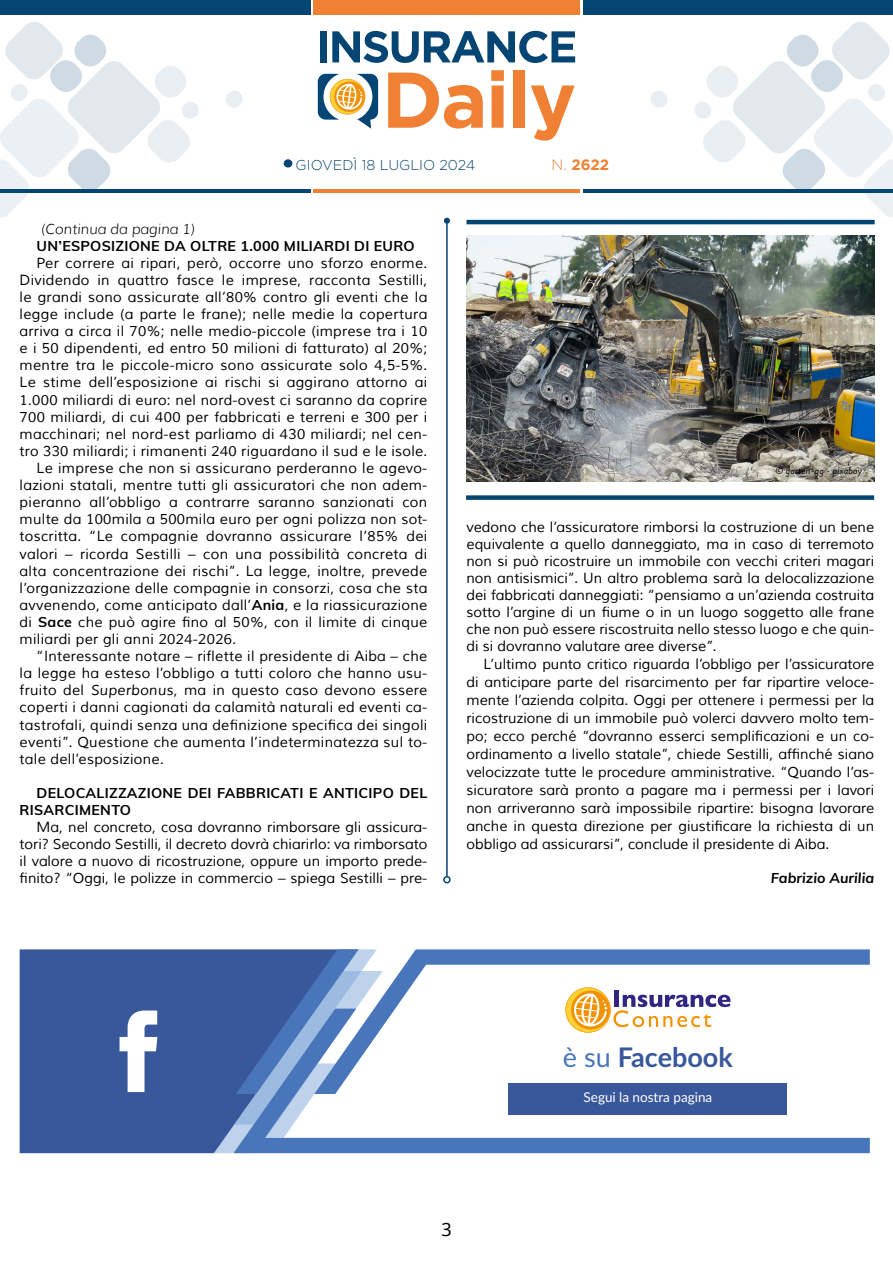
<style>
.page{position:relative;width:893px;height:1263px;background:#fff}
.page>*{position:absolute;margin:0;border:0;box-sizing:border-box;transform-origin:0 0}
.t1{font:700 27px "Lato";color:#38589b}
.t2{font:18px "Noto Sans";color:#000}
.t3{font:700 15px "Gotham";color:#f08033}
.t4{font:14.25px/17.1px "Muli";letter-spacing:.02em;color:#000;text-align:justify}
.t5{font:700 14.25px/17.1px "Muli";letter-spacing:.02em;color:#000}
.t6{font:300 14.25px "Gotham";color:#054573}
.t7{font:italic 300 14.25px "Muli";color:#000}
.t8{font:italic 700 14.25px "Muli";color:#000}
.t9{font:13.5px "Lato";color:#fff}
.t10{font:italic 10.5px "Brandon Grotesque";color:#020203}
.s1{font-weight:300}
.s2{font-weight:700}
.s3{font-style:italic}
.s4{font-weight:400;color:#4976ba}
</style>
<div class="page">
<div style="left:583px;top:0;width:310px;height:15px;background:#054573"></div>
<div style="left:313px;top:0;width:266px;height:15px;background:#f08033"></div>
<hr style="left:583px;top:189px;width:310px;height:3px;background:#054573">
<hr style="left:313px;top:189px;width:266px;height:3px;background:#f08033">
<svg style="left:650px;top:91px;width:17px;height:17px"></svg>
<svg style="left:226px;top:91px;width:17px;height:17px"></svg>
<svg style="left:693px;top:22px;width:200px;height:196px"></svg>
<svg style="left:0;top:22px;width:200px;height:196px"></svg>
<hr style="left:0;top:189px;width:310px;height:3px;background:#054573">
<div style="left:0;top:0;width:310px;height:15px;background:#054573"></div>
<svg style="left:318px;top:74px;width:60px;height:55px"></svg>
<svg style="left:388px;top:73px;width:95px;height:56px"></svg>
<svg style="left:491px;top:70px;width:13px;height:58px"></svg>
<div style="left:513px;top:70px;width:12px;height:58px;background:#f08034"></div>
<svg style="left:531px;top:85px;width:44px;height:56px"></svg>
<div style="left:320px;top:31px;width:6px;height:31px;background:#044574"></div>
<svg style="left:332px;top:31px;width:243px;height:32px"></svg>
<div style="left:284px;top:159px;width:8px;height:8px;background:#054573;border-radius:50%"></div>
<hr style="left:446px;top:221px;width:2px;height:656px;background:#054573">
<svg style="left:444px;top:218px;width:6px;height:6px"></svg>
<div style="left:443px;top:876px;width:8px;height:7px;border:2px solid #054573;border-radius:50%"></div>
<hr style="left:466px;top:220px;width:409px;height:4px;background:#054573">
<div style="left:466px;top:495px;width:408px;height:5px;background:#054573"></div>
<img style="left:466px;top:235px;width:409px;height:247px">
<div style="left:20px;top:949px;width:194px;height:204px;background:#38589b"></div>
<svg style="left:383px;top:1094px;width:487px;height:59px"></svg>
<svg style="left:383px;top:949px;width:487px;height:145px"></svg>
<svg style="left:214px;top:949px;width:169px;height:204px"></svg>
<svg style="left:120px;top:1010px;width:37px;height:82px"></svg>
<svg style="left:565px;top:987px;width:165px;height:46px"></svg>
<div style="left:509px;top:1082px;width:278px;height:32px;background:#38589b"></div>
<p class="t6" style="left:296px;top:157px;width:181px">GIOVEDÌ 18 LUGLIO 2024</p>
<p class="t3" style="left:551px;top:156px;width:59px"><span class="s1">N.</span> 2622</p>
<p class="t7" style="left:41px;top:220px;width:156px">(Continua da pagina 1)</p>
<p class="t5" style="left:37px;top:236px;width:380px">UN’ESPOSIZIONE DA OLTRE 1.000 MILIARDI DI EURO</p>
<p class="t4" style="left:37px;top:255px;width:392px">Per correre ai ripari, però, occorre uno sforzo enorme.</p>
<p class="t4" style="left:20px;top:272px;width:409px">Dividendo in quattro fasce le imprese, racconta Sestilli,</p>
<p class="t4" style="left:20px;top:289px;width:409px">le grandi sono assicurate all’80% contro gli eventi che la</p>
<p class="t4" style="left:20px;top:306px;width:409px">legge include (a parte le frane); nelle medie la copertura</p>
<p class="t4" style="left:20px;top:323px;width:409px">arriva a circa il 70%; nelle medio-piccole (imprese tra i 10</p>
<p class="t4" style="left:20px;top:340px;width:409px">e i 50 dipendenti, ed entro 50 milioni di fatturato) al 20%;</p>
<p class="t4" style="left:20px;top:357px;width:409px">mentre tra le piccole-micro sono assicurate solo 4,5-5%.</p>
<p class="t4" style="left:20px;top:374px;width:409px">Le stime dell’esposizione ai rischi si aggirano attorno ai</p>
<p class="t4" style="left:20px;top:391px;width:409px">1.000 miliardi di euro: nel nord-ovest ci saranno da coprire</p>
<p class="t4" style="left:20px;top:408px;width:409px">700 miliardi, di cui 400 per fabbricati e terreni e 300 per i</p>
<p class="t4" style="left:20px;top:426px;width:409px">macchinari; nel nord-est parliamo di 430 miliardi; nel cen-</p>
<p class="t4" style="left:20px;top:443px;width:409px">tro 330 miliardi; i rimanenti 240 riguardano il sud e le isole.</p>
<p class="t4" style="left:37px;top:460px;width:392px">Le imprese che non si assicurano perderanno le agevo-</p>
<p class="t4" style="left:20px;top:477px;width:409px">lazioni statali, mentre tutti gli assicuratori che non adem-</p>
<p class="t4" style="left:20px;top:494px;width:409px">pieranno all’obbligo a contrarre saranno sanzionati con</p>
<p class="t4" style="left:20px;top:511px;width:409px">multe da 100mila a 500mila euro per ogni polizza non sot-</p>
<p class="t4" style="left:20px;top:528px;width:409px">toscritta. “Le compagnie dovranno assicurare l’85% dei</p>
<p class="t4" style="left:20px;top:545px;width:409px">valori – ricorda Sestilli – con una possibilità concreta di</p>
<p class="t4" style="left:20px;top:562px;width:409px">alta concentrazione dei rischi”. La legge, inoltre, prevede</p>
<p class="t4" style="left:20px;top:579px;width:409px">l’organizzazione delle compagnie in consorzi, cosa che sta</p>
<p class="t4" style="left:20px;top:597px;width:409px">avvenendo, come anticipato dall’<span class="s2">Ania</span>, e la riassicurazione</p>
<p class="t4" style="left:20px;top:614px;width:409px">di <span class="s2">Sace</span> che può agire fino al 50%, con il limite di cinque</p>
<p class="t4" style="left:20px;top:631px;width:218px">miliardi per gli anni 2024-2026.</p>
<p class="t4" style="left:37px;top:648px;width:392px">“Interessante notare – riflette il presidente di Aiba – che</p>
<p class="t4" style="left:20px;top:665px;width:409px">la legge ha esteso l’obbligo a tutti coloro che hanno usu-</p>
<p class="t4" style="left:20px;top:682px;width:409px">fruito del <span class="s3">Superbonus</span>, ma in questo caso devono essere</p>
<p class="t4" style="left:20px;top:699px;width:409px">coperti i danni cagionati da calamità naturali ed eventi ca-</p>
<p class="t4" style="left:20px;top:716px;width:409px">tastrofali, quindi senza una definizione specifica dei singoli</p>
<p class="t4" style="left:20px;top:733px;width:409px">eventi”. Questione che aumenta l’indeterminatezza sul to-</p>
<p class="t4" style="left:20px;top:750px;width:146px">tale dell’esposizione.</p>
<p class="t5" style="left:20px;top:783px;width:409px;text-indent:17px">DELOCALIZZAZIONE DEI FABBRICATI E ANTICIPO DEL<br>RISARCIMENTO</p>
<p class="t4" style="left:20px;top:819px;width:409px;text-indent:17px">Ma, nel concreto, cosa dovranno rimborsare gli assicura&shy;tori? Secondo Sestilli, il decreto dovrà chiarirlo: va rimborsato il valore a nuovo di ricostruzione, oppure un importo prede&shy;finito? “Oggi, le polizze in commercio – spiega Sestilli – pre-</p>
<p class="t10" style="left:776px;top:463px;width:88px">© garten-gg - pixabay</p>
<p class="t4" style="left:466px;top:518px;width:409px">vedono che l’assicuratore rimborsi la costruzione di un bene equivalente a quello danneggiato, ma in caso di terremoto non si può ricostruire un immobile con vecchi criteri magari non antisismici”. Un altro problema sarà la delocalizzazione dei fabbricati danneggiati: “pensiamo a un’azienda costruita sotto l’argine di un fiume o in un luogo soggetto alle frane che non può essere riscostruita nello stesso luogo e che quin&shy;di si dovranno valutare aree diverse”.</p>
<p class="t4" style="left:466px;top:655px;width:409px;line-height:18px;text-indent:17px">L’ultimo punto critico riguarda l’obbligo per l’assicuratore di anticipare parte del risarcimento per far ripartire veloce&shy;mente l’azienda colpita. Oggi per ottenere i permessi per la ricostruzione di un immobile può volerci davvero molto tem&shy;po; ecco perché “dovranno esserci semplificazioni e un co&shy;ordinamento a livello statale”, chiede Sestilli, affinché siano velocizzate tutte le procedure amministrative. “Quando l’as&shy;sicuratore sarà pronto a pagare ma i permessi per i lavori non arriveranno sarà impossibile ripartire: bisogna lavorare anche in questa direzione per giustificare la richiesta di un obbligo ad assicurarsi”, conclude il presidente di Aiba.</p>
<p class="t8" style="left:771px;top:868px;width:105px">Fabrizio Aurilia</p>
<p class="t2" style="left:441px;top:1217px;width:12px">3</p>
<h1 class="t1" style="left:563px;top:1037px;width:171px"><span class="s4">è su</span> Facebook</h1>
<p class="t9" style="left:584px;top:1088px;width:130px">Segui la nostra pagina</p>
</div>
